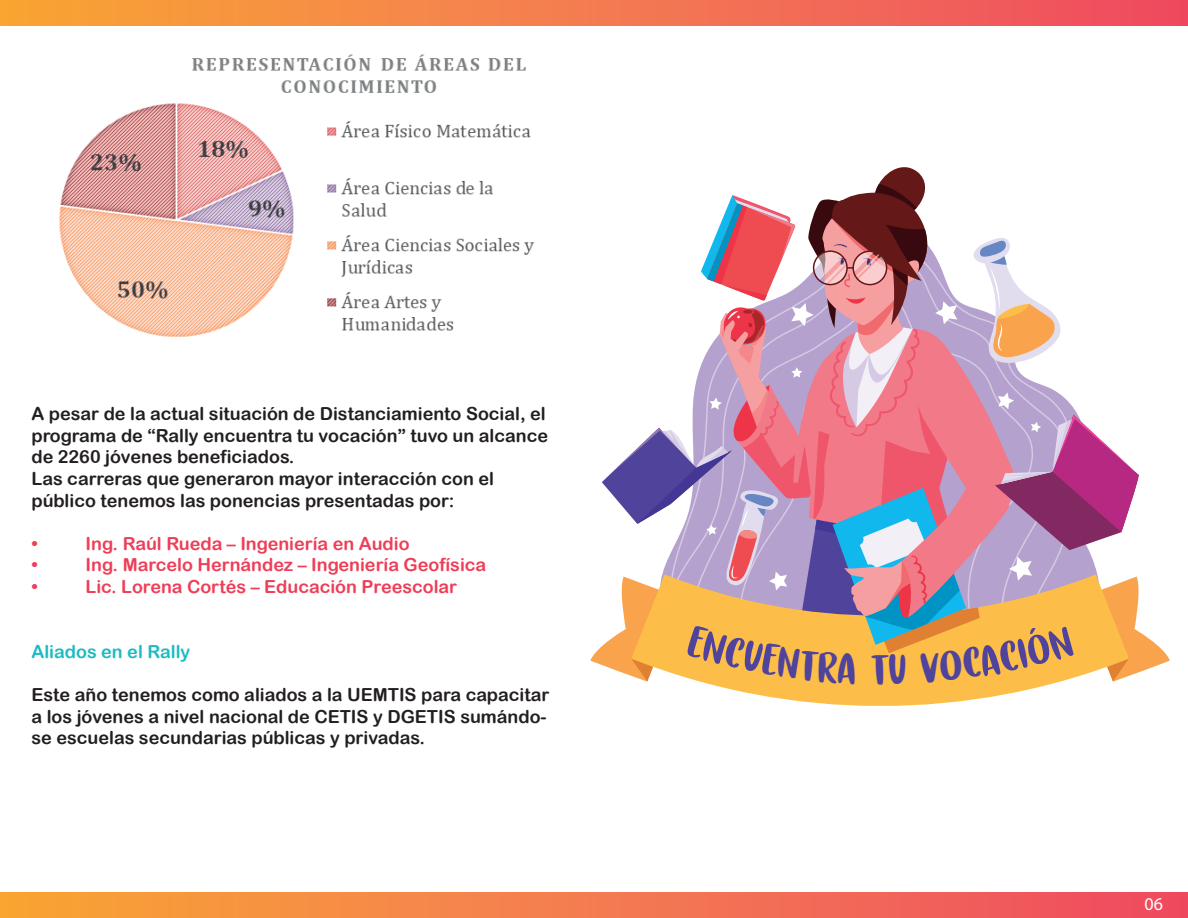
<style>
.page{position:relative;width:1188px;height:918px;background:#fff}
.page>*{position:absolute;margin:0;border:0;box-sizing:border-box;transform-origin:0 0}
.t1{font:44.1px "Gingerline DEMO";color:#50439b}
.t2{font:18px/21.6px "Arial Rounded MT Bold";color:#231f20}
.t3{font:18px "Arial Rounded MT Bold";color:#ee3e58}
.t4{font:18px "Arial Rounded MT Bold";color:#1cbcc0}
.t5{font:18px "Myriad Pro";color:#fff}
</style>
<div class="page">
<div style="left:0;top:0;width:1188px;height:25px;background:linear-gradient(to right,#f9a737,#ef4c64)"></div>
<div style="left:0;top:893px;width:1188px;height:25px;background:linear-gradient(to right,#f9a737,#ef4c64)"></div>
<img style="left:59px;top:54px;width:476px;height:283px">
<svg style="left:713px;top:685px;width:334px;height:21px;fill:#fdbe49"></svg>
<svg style="left:590px;top:167px;width:580px;height:518px"></svg>
<p class="t2" style="left:31px;top:403px;width:518px">A pesar de la actual situación de Distanciamiento Social, el programa de “Rally encuentra tu vocación” tuvo un alcance de 2260 jóvenes beneficiados.<br>Las carreras que generaron mayor interacción con el público tenemos las ponencias presentadas por:</p>
<p class="t3" style="left:31px;top:533px;width:8px">•</p>
<p class="t3" style="left:85px;top:533px;width:326px">Ing. Raúl Rueda – Ingeniería en Audio</p>
<p class="t3" style="left:31px;top:554px;width:8px">•</p>
<p class="t3" style="left:85px;top:554px;width:402px">Ing. Marcelo Hernández – Ingeniería Geofísica</p>
<p class="t3" style="left:31px;top:576px;width:8px">•</p>
<p class="t3" style="left:85px;top:576px;width:373px">Lic. Lorena Cortés – Educación Preescolar</p>
<p class="t4" style="left:31px;top:641px;width:160px">Aliados en el Rally</p>
<p class="t2" style="left:31px;top:684px;width:519px">Este año tenemos como aliados a la UEMTIS para capacitar a los jóvenes a nivel nacional de CETIS y DGETIS sumándo&shy;se escuelas secundarias públicas y privadas.</p>
<h1 class="t1" style="left:870px;top:645px;width:22px">T</h1>
<p class="t5" style="left:1145px;top:893px;width:20px">06</p>
</div>
